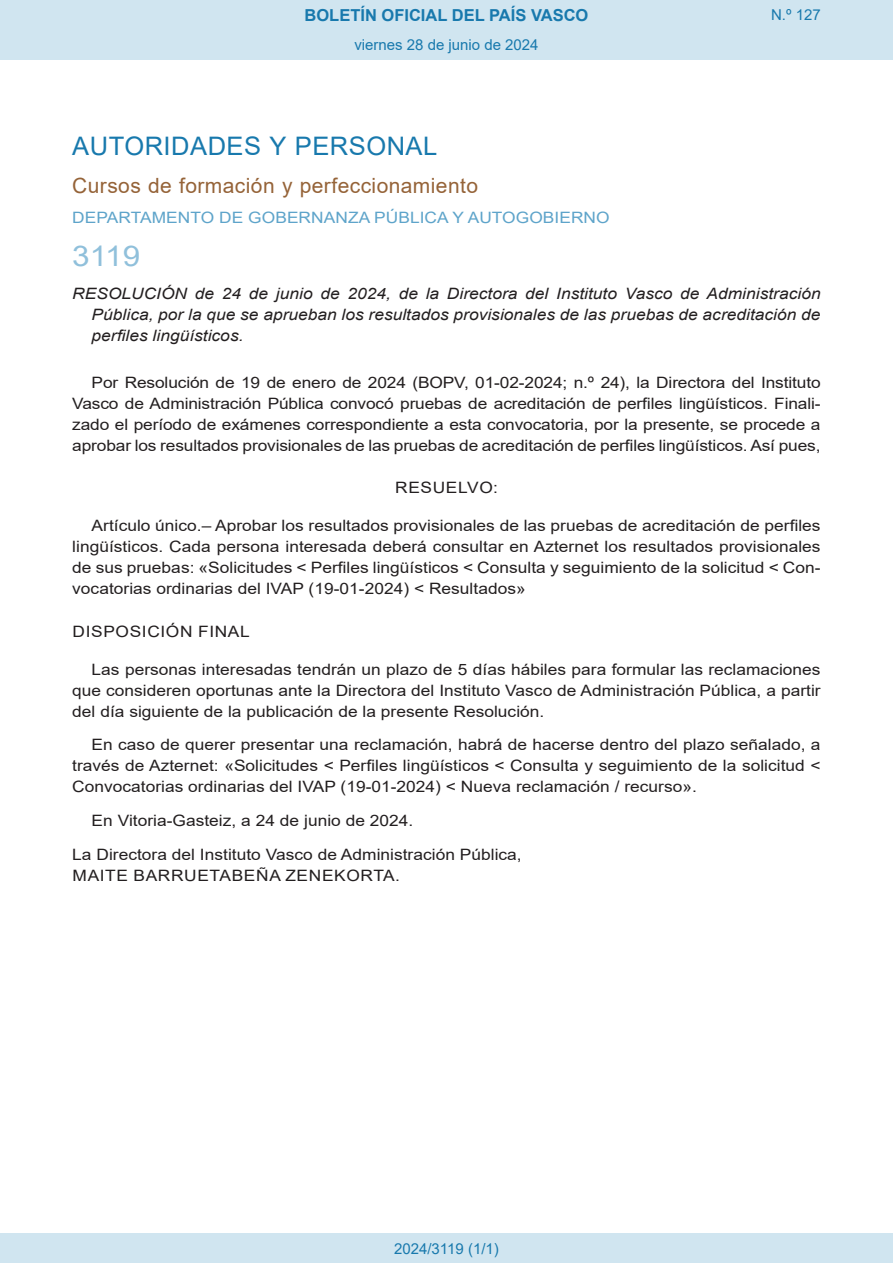
<style>
.page{position:relative;width:893px;height:1263px;background:#fff}
.page>*{position:absolute;margin:0;border:0;box-sizing:border-box;transform-origin:0 0}
.BOPVOrden{font:28.5px "Arial";color:#90c0db;scale:1.11 1}
.BOPVSeccion{font:25.5px "Arial";letter-spacing:.02em;color:#1879ad}
.BOPVSubseccion{font:21px "Arial";letter-spacing:.02em;color:#956338}
.t1{font:700 16.5px "Arial";color:#1879ad}
.BOPVDetalle{font:15.6px/21px "Arial";color:#231f20;text-align:justify;scale:1.11 1}
.BOPVTitulo{font:italic 15.6px/21px "Arial";color:#231f20;text-align:justify;scale:1.11 1}
.BOPVFirmaPuesto{font:15.6px "Arial";color:#231f20;scale:1.11 1}
.BOPVOrganismo{font:15.6px "Arial";letter-spacing:.005em;color:#5ea4ca;scale:1.11 1}
.BOPVFirmaLugFec{font:15.6px "Arial";color:#231f20;scale:1.11 1}
.BOPVFirmaNombre{font:15.6px "Arial";letter-spacing:.035em;color:#231f20;scale:1.11 1}
.BOPVDisposicion{font:15.6px "Arial";letter-spacing:.035em;color:#231f20;scale:1.11 1}
.BOPVClave{font:15.6px "Arial";letter-spacing:.035em;color:#231f20;scale:1.11 1}
.Paginacion_Centro{font:15px "Arial";color:#1879ad}
</style>
<div class="page">
<div style="left:0;top:0;width:893px;height:60px;background:#d0e5f0"></div>
<div style="left:0;top:1233px;width:893px;height:30px;background:#d0e5f0"></div>
<p class="t1" style="left:305px;top:3px;width:285px">BOLETÍN OFICIAL DEL PAÍS VASCO</p>
<p class="Paginacion_Centro" style="left:354px;top:35px;width:186px">viernes 28 de junio de 2024</p>
<p class="Paginacion_Centro" style="left:771px;top:5px;width:51px">N.º 127</p>
<p class="BOPVSeccion" style="left:72px;top:128px;width:366px">AUTORIDADES Y PERSONAL</p>
<p class="BOPVSubseccion" style="left:72px;top:171px;width:407px">Cursos de formación y perfeccionamiento</p>
<p class="BOPVOrganismo" style="left:72px;top:207px;width:486px">DEPARTAMENTO DE GOBERNANZA PÚBLICA Y AUTOGOBIERNO</p>
<p class="BOPVOrden" style="left:72px;top:236px;width:63px">3119</p>
<p class="BOPVTitulo" style="left:92px;top:284px;width:658px;text-indent:-19px">RESOLUCIÓN de 24 de junio de 2024, de la Directora del Instituto Vasco de Administración Pública, por la que se aprueban los resultados provisionales de las pruebas de acreditación de perfiles lingüísticos.</p>
<p class="BOPVDetalle" style="left:72px;top:372px;width:676px;text-indent:19px">Por Resolución de 19 de enero de 2024 (BOPV, 01-02-2024; n.º 24), la Directora del Instituto Vasco de Administración Pública convocó pruebas de acreditación de perfiles lingüísticos. Finali&shy;zado el período de exámenes correspondiente a esta convocatoria, por la presente, se procede a aprobar los resultados provisionales de las pruebas de acreditación de perfiles lingüísticos. Así pues,</p>
<p class="BOPVClave" style="left:395px;top:477px;width:94px">RESUELVO:</p>
<p class="BOPVDetalle" style="left:72px;top:515px;width:676px;text-indent:19px">Artículo único.– Aprobar los resultados provisionales de las pruebas de acreditación de perfiles lingüísticos. Cada persona interesada deberá consultar en Azternet los resultados provisionales de sus pruebas: «Solicitudes &lt; Perfiles lingüísticos &lt; Consulta y seguimiento de la solicitud &lt; Con&shy;vocatorias ordinarias del IVAP (19-01-2024) &lt; Resultados»</p>
<p class="BOPVDisposicion" style="left:73px;top:620px;width:161px">DISPOSICIÓN FINAL</p>
<p class="BOPVDetalle" style="left:72px;top:658px;width:676px;text-indent:19px">Las personas interesadas tendrán un plazo de 5 días hábiles para formular las reclamaciones que consideren oportunas ante la Directora del Instituto Vasco de Administración Pública, a partir del día siguiente de la publicación de la presente Resolución.</p>
<p class="BOPVDetalle" style="left:72px;top:734px;width:676px;text-indent:19px">En caso de querer presentar una reclamación, habrá de hacerse dentro del plazo señalado, a través de Azternet: «Solicitudes &lt; Perfiles lingüísticos &lt; Consulta y seguimiento de la solicitud &lt; Convocatorias ordinarias del IVAP (19-01-2024) &lt; Nueva reclamación / recurso».</p>
<p class="BOPVFirmaLugFec" style="left:92px;top:810px;width:291px">En Vitoria-Gasteiz, a 24 de junio de 2024.</p>
<p class="BOPVFirmaPuesto" style="left:72px;top:843px;width:406px">La Directora del Instituto Vasco de Administración Pública,</p>
<p class="BOPVFirmaNombre" style="left:73px;top:864px;width:296px">MAITE BARRUETABEÑA ZENEKORTA.</p>
<p class="Paginacion_Centro" style="left:394px;top:1238px;width:106px">2024/3119 (1/1)</p>
</div>
